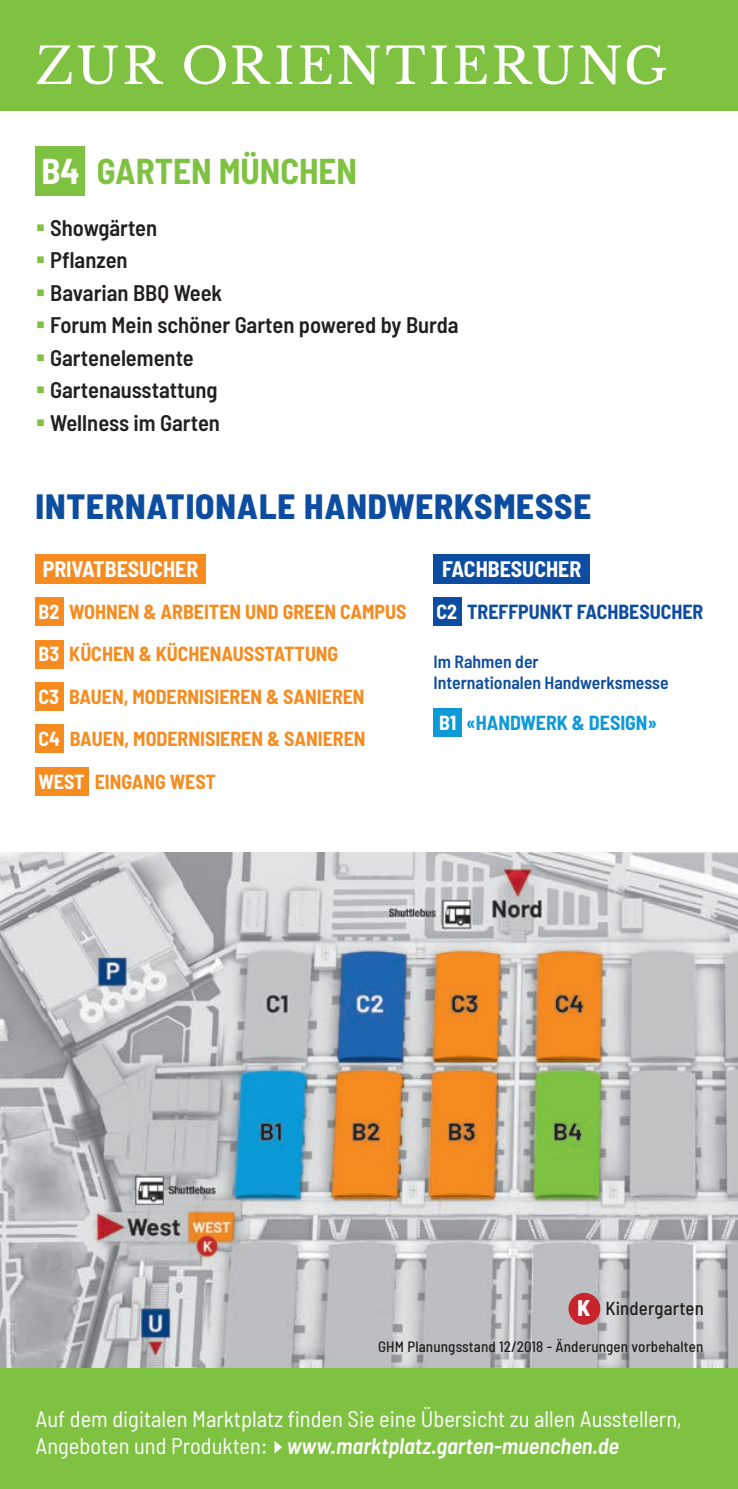
<style>
.page{position:relative;width:738px;height:1489px;background:#fff}
.page>*{position:absolute;margin:0;border:0;box-sizing:border-box;transform-origin:0 0}
.t1{font:50px "Libre Baskerville";letter-spacing:.06em;color:#fff}
.t2{font:800 semi-condensed 35px "Barlow";letter-spacing:.025em;color:#0d4da1}
.t3{font:700 semi-condensed 35px "Barlow";color:#7fc241}
.t4{font:600 semi-condensed 22.5px "Barlow";color:#231f20}
.t5{font:semi-condensed 22.5px/27px "Barlow";color:#fff}
.t6{font:700 semi-condensed 21.75px "Barlow";color:#fff}
.t7{font:700 semi-condensed 20px/42.5px "Barlow";color:#f68b1f}
.t8{font:700 semi-condensed 20px "Barlow";color:#0d4da1}
.t9{font:700 semi-condensed 20px "Barlow";color:#0d9ad9}
.t10{font:500 semi-condensed 18.75px "Barlow";letter-spacing:.01em;color:#231f20}
.t11{font:600 semi-condensed 17.75px/21.2px "Barlow";color:#0d4da1}
.t12{font:500 semi-condensed 15px "Barlow";letter-spacing:.01em;color:#231f20}
.s1{color:#fff}
.s2{color:#7fc241}
.s3{font-weight:800;font-size:22.5px;color:#fff}
.s4{font-weight:600;font-style:italic}
</style>
<div class="page">
<img style="left:0;top:852px;width:737px;height:516px">
<div style="left:0;top:0;width:737px;height:111px;background:#7fc241"></div>
<div style="left:35px;top:597px;width:29px;height:29px;background:#f68b1f"></div>
<div style="left:35px;top:640px;width:29px;height:28px;background:#f68b1f"></div>
<div style="left:35px;top:682px;width:29px;height:28px;background:#f68b1f"></div>
<div style="left:35px;top:724px;width:29px;height:29px;background:#f68b1f"></div>
<div style="left:35px;top:767px;width:54px;height:28px;background:#f68b1f"></div>
<div style="left:35px;top:554px;width:170px;height:29px;background:#f68b1f"></div>
<div style="left:35px;top:146px;width:50px;height:50px;background:#7fc241"></div>
<div style="left:433px;top:597px;width:28px;height:29px;background:#0d4da1"></div>
<div style="left:433px;top:554px;width:156px;height:29px;background:#0d4da1"></div>
<div style="left:433px;top:708px;width:28px;height:29px;background:#0d9ad9"></div>
<div style="left:0;top:1368px;width:737px;height:120px;background:#7fc241"></div>
<svg style="left:274px;top:1441px;width:8px;height:12px"></svg>
<hr style="left:737px;top:0;width:1px;height:171px;background:#7fc241">
<hr style="left:737px;top:634px;width:1px;height:133px;background:#7fc241">
<div style="left:568px;top:1292px;width:32px;height:32px;background:#c8242b;border-radius:50%"></div>
<h1 class="t1" style="left:35px;top:35px;width:633px">ZUR ORIENTIERUNG</h1>
<h2 class="t3" style="left:41px;top:149px;width:317px"><span class="s1">B4</span> GARTEN MÜNCHEN</h2>
<p class="t4" style="left:35px;top:214px;width:123px"><span class="s2">▪</span> Showgärten</p>
<p class="t4" style="left:35px;top:246px;width:94px"><span class="s2">▪</span> Pflanzen</p>
<p class="t4" style="left:35px;top:279px;width:188px"><span class="s2">▪</span> Bavarian BBQ Week</p>
<p class="t4" style="left:35px;top:311px;width:424px"><span class="s2">▪</span> Forum Mein schöner Garten powered by Burda</p>
<p class="t4" style="left:35px;top:344px;width:160px"><span class="s2">▪</span> Gartenelemente</p>
<p class="t4" style="left:35px;top:376px;width:183px"><span class="s2">▪</span> Gartenausstattung</p>
<p class="t4" style="left:35px;top:409px;width:186px"><span class="s2">▪</span> Wellness im Garten</p>
<h2 class="t2" style="left:35px;top:485px;width:557px">INTERNATIONALE HANDWERKSMESSE</h2>
<p class="t6" style="left:43px;top:555px;width:157px">PRIVATBESUCHER</p>
<p class="t7" style="left:38px;top:589px;width:369px"><span class="s1">B2</span> WOHNEN &amp; ARBEITEN UND GREEN CAMPUS<br><span class="s1">B3</span> KÜCHEN &amp; KÜCHENAUSSTATTUNG<br><span class="s1">C3</span> BAUEN, MODERNISIEREN &amp; SANIEREN<br><span class="s1">C4</span> BAUEN, MODERNISIEREN &amp; SANIEREN<br><span class="s1">WEST</span> EINGANG WEST</p>
<p class="t6" style="left:442px;top:555px;width:140px">FACHBESUCHER</p>
<p class="t8" style="left:436px;top:599px;width:268px"><span class="s1">C2</span> TREFFPUNKT FACHBESUCHER</p>
<p class="t11" style="left:433px;top:650px;width:236px">Im Rahmen der<br>Internationalen Handwerksmesse</p>
<p class="t9" style="left:439px;top:710px;width:219px"><span class="s1">B1</span> «HANDWERK &amp; DESIGN»</p>
<p class="t10" style="left:577px;top:1296px;width:128px"><span class="s3">K</span> Kindergarten</p>
<p class="t12" style="left:378px;top:1336px;width:326px">GHM Planungsstand 12/2018 - Änderungen vorbehalten</p>
<p class="t5" style="left:35px;top:1404px;width:647px">Auf dem digitalen Marktplatz finden Sie eine Übersicht zu allen Ausstellern,<br>Angeboten und Produkten: <span class="s4">www.marktplatz.garten-muenchen.de</span></p>
</div>
